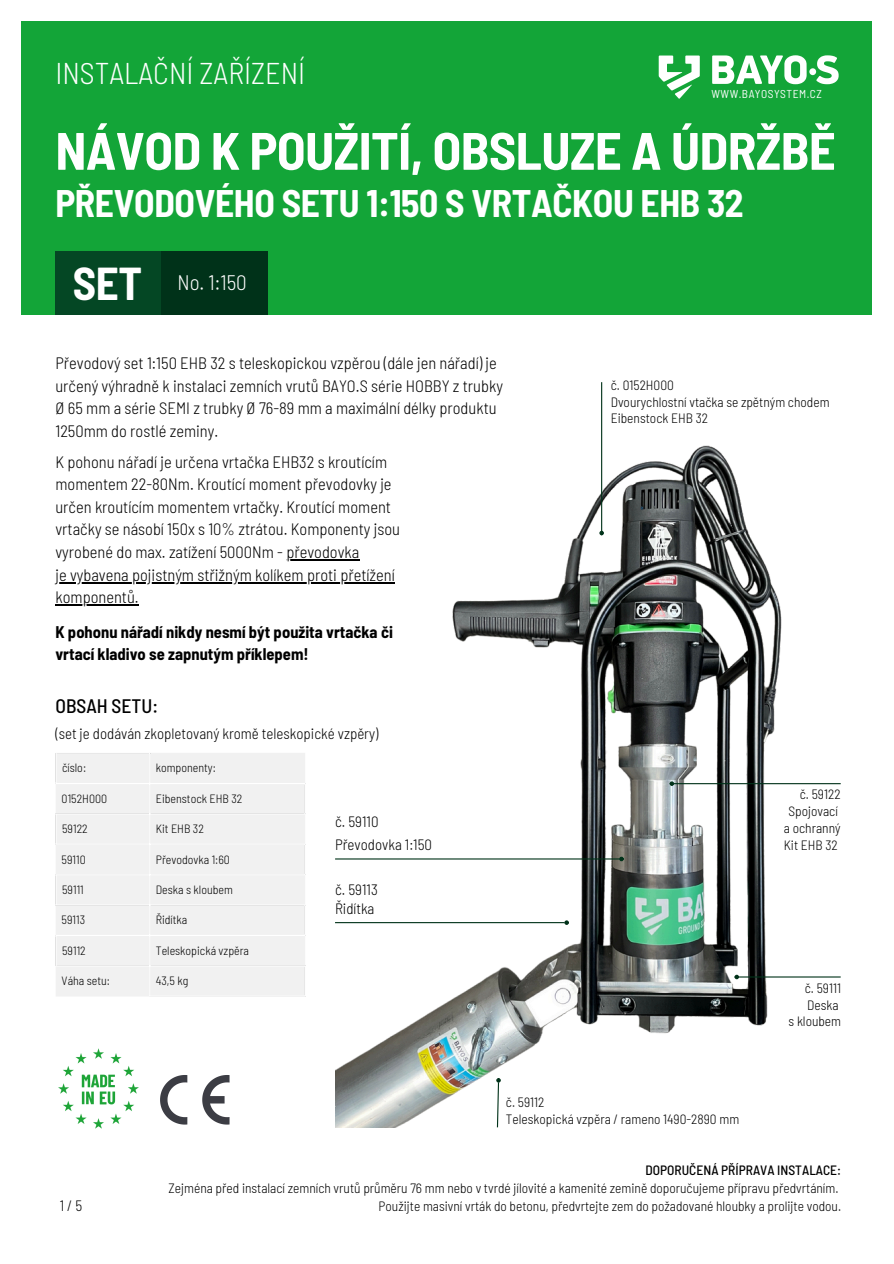
<style>
.page{position:relative;width:894px;height:1264px;background:#fff}
.page>*{position:absolute;margin:0;border:0;box-sizing:border-box;transform-origin:0 0}
.t1{font:700 semi-condensed 52.5px "Barlow";letter-spacing:-.01em;color:#fff}
.t2{font:700 semi-condensed 45px "Barlow";color:#fff}
.t3{font:700 semi-condensed 37.5px "Barlow";letter-spacing:-.01em;color:#fff}
.t4{font:300 semi-condensed 30px "Barlow";color:#fff}
.t5{font:300 semi-condensed 21px "Barlow";color:#fff}
.t6{font:500 semi-condensed 19.5px "Barlow";color:#000}
.t7{font:300 semi-condensed 16.5px/22.5px "Barlow";color:#000}
.t8{font:700 semi-condensed 16.5px/34.5px "Barlow";color:#000}
.t9{font:300 semi-condensed 15px "Barlow";color:#000}
.t10{font:300 semi-condensed 13.5px "Barlow";color:#000}
.t11{font:500 semi-condensed 13.5px "Barlow";color:#000}
.t12{font:300 semi-condensed 12px "Barlow";color:#000}
.t13{font:semi-condensed 11.4px "Barlow";letter-spacing:.045em;color:#fff}
.s1{font-weight:300}
</style>
<div class="page">
<div style="left:21px;top:21px;width:850px;height:294px;background:#13a538"></div>
<div style="left:55px;top:251px;width:213px;height:64px;background:#044724"></div>
<div style="left:162px;top:251px;width:106px;height:64px;background:#003219"></div>
<svg style="left:658px;top:56px;width:41px;height:43px"></svg>
<div style="left:809px;top:68px;width:6px;height:7px;background:#fff;border-radius:50%"></div>
<svg style="left:712px;top:55px;width:94px;height:29px"></svg>
<svg style="left:816px;top:55px;width:22px;height:29px"></svg>
<img style="left:335px;top:392px;width:506px;height:735px">
<hr style="left:601px;top:382px;width:1px;height:149px;background:#003219">
<svg style="left:599px;top:531px;width:4px;height:4px"></svg>
<hr style="left:335px;top:858px;width:284px;height:1px;background:#003219">
<svg style="left:619px;top:856px;width:4px;height:5px"></svg>
<hr style="left:673px;top:783px;width:167px;height:1px;background:#003219">
<svg style="left:669px;top:781px;width:5px;height:5px"></svg>
<hr style="left:335px;top:922px;width:229px;height:1px;background:#003219">
<svg style="left:564px;top:920px;width:4px;height:4px"></svg>
<svg style="left:496px;top:1078px;width:4px;height:50px"></svg>
<hr style="left:738px;top:976px;width:102px;height:1px;background:#003219">
<svg style="left:734px;top:974px;width:4px;height:5px"></svg>
<img style="left:58px;top:1048px;width:81px;height:81px">
<svg style="left:160px;top:1075px;width:27px;height:49px"></svg>
<svg style="left:202px;top:1075px;width:27px;height:49px"></svg>
<hr style="left:286px;top:559px;width:73px;height:2px;background:#000">
<hr style="left:55px;top:582px;width:339px;height:1px;background:#000">
<hr style="left:55px;top:604px;width:84px;height:2px;background:#000">
<div style="left:56px;top:753px;width:249px;height:243px;background:#f1f1f1"></div>
<hr style="left:55px;top:753px;width:2px;height:30px;background:#fff">
<hr style="left:55px;top:814px;width:2px;height:29px;background:#fff">
<hr style="left:55px;top:875px;width:2px;height:29px;background:#fff">
<hr style="left:55px;top:936px;width:2px;height:29px;background:#fff">
<hr style="left:149px;top:753px;width:1px;height:242px;background:#fff">
<svg style="left:304px;top:784px;width:1px;height:29px"></svg>
<hr style="left:304px;top:844px;width:1px;height:30px;background:#fff">
<svg style="left:304px;top:905px;width:1px;height:29px"></svg>
<svg style="left:304px;top:966px;width:1px;height:29px"></svg>
<hr style="left:55px;top:783px;width:250px;height:1px;background:#fff">
<hr style="left:55px;top:813px;width:250px;height:1px;background:#fff">
<hr style="left:55px;top:843px;width:250px;height:1px;background:#fff">
<hr style="left:55px;top:874px;width:250px;height:1px;background:#fff">
<hr style="left:55px;top:904px;width:250px;height:1px;background:#fff">
<hr style="left:55px;top:934px;width:250px;height:2px;background:#fff">
<hr style="left:55px;top:965px;width:250px;height:1px;background:#fff">
<hr style="left:149px;top:995px;width:156px;height:1px;background:#fff">
<h4 class="t4" style="left:55px;top:54px;width:251px">INSTALAČNÍ ZAŘÍZENÍ</h4>
<p class="t1" style="left:55px;top:117px;width:781px">NÁVOD K POUŽITÍ, OBSLUZE A ÚDRŽBĚ</p>
<h1 class="t3" style="left:55px;top:179px;width:689px">PŘEVODOVÉHO SETU 1:150 S VRTAČKOU EHB 32</h1>
<p class="t13" style="left:711px;top:87px;width:112px">WWW.BAYOSYSTEM.CZ</p>
<h3 class="t2" style="left:73px;top:254px;width:71px">SET</h3>
<p class="t5" style="left:177px;top:268px;width:71px">No. 1:150</p>
<p class="t7" style="left:55px;top:351px;width:443px">Převodový set 1:150 EHB 32 s teleskopickou vzpěrou (dále jen nářadí) je</p>
<p class="t7" style="left:55px;top:374px;width:449px">určený výhradně k instalaci zemních vrutů BAYO.S série HOBBY z trubky</p>
<p class="t7" style="left:55px;top:396px;width:442px">Ø 65 mm a série SEMI z trubky Ø 76-89 mm a maximální délky produktu<br>1250mm do rostlé zeminy.</p>
<p class="t7" style="left:55px;top:450px;width:346px">K pohonu nářadí je určena vrtačka EHB32 s kroutícím momentem 22-80Nm. Kroutící moment převodovky je určen kroutícím momentem vrtačky. Kroutící moment vrtačky se násobí 150x s 10% ztrátou. Komponenty jsou vyrobené do max. zatížení 5000Nm - převodovka</p>
<p class="t7" style="left:55px;top:562px;width:341px">je vybavena pojistným střižným kolíkem proti přetížení</p>
<p class="t8" style="left:55px;top:579px;width:339px"><span class="s1">komponentů.<br></span>K pohonu nářadí nikdy nesmí být použita vrtačka či</p>
<p class="t8" style="left:55px;top:636px;width:255px">vrtací kladivo se zapnutým příklepem!</p>
<p class="t6" style="left:55px;top:693px;width:104px">OBSAH SETU:</p>
<p class="t9" style="left:55px;top:723px;width:324px">(set je dodáván zkopletovaný kromě teleskopické vzpěry)</p>
<p class="t12" style="left:62px;top:760px;width:25px">číslo:</p>
<p class="t12" style="left:156px;top:759px;width:62px">komponenty:</p>
<h6 class="t12" style="left:62px;top:790px;width:47px">0152H000</h6>
<p class="t12" style="left:156px;top:790px;width:88px">Eibenstock EHB 32</p>
<p class="t12" style="left:62px;top:821px;width:27px">59122</p>
<p class="t12" style="left:156px;top:821px;width:50px">Kit EHB 32</p>
<p class="t12" style="left:62px;top:851px;width:26px">59110</p>
<p class="t12" style="left:156px;top:851px;width:76px">Převodovka 1:60</p>
<p class="t12" style="left:62px;top:881px;width:23px">59111</p>
<p class="t12" style="left:156px;top:881px;width:78px">Deska s kloubem</p>
<p class="t12" style="left:62px;top:912px;width:25px">59113</p>
<p class="t12" style="left:156px;top:912px;width:33px">Řidítka</p>
<p class="t12" style="left:62px;top:942px;width:25px">59112</p>
<p class="t12" style="left:156px;top:942px;width:95px">Teleskopická vzpěra</p>
<p class="t12" style="left:62px;top:973px;width:50px">Váha setu:</p>
<p class="t12" style="left:156px;top:973px;width:34px">43,5 kg</p>
<h2 class="t9" style="left:335px;top:811px;width:45px">č. 59110</h2>
<h5 class="t9" style="left:335px;top:835px;width:98px">Převodovka 1:150</h5>
<p class="t9" style="left:335px;top:879px;width:44px">č. 59113</p>
<p class="t9" style="left:335px;top:899px;width:41px">Řidítka</p>
<p class="t10" style="left:610px;top:376px;width:65px">č. 0152H000</p>
<p class="t10" style="left:610px;top:393px;width:220px">Dvourychlostní vtačka se zpětným chodem</p>
<p class="t10" style="left:610px;top:410px;width:99px">Eibenstock EHB 32</p>
<p class="t10" style="left:799px;top:786px;width:42px">č. 59122</p>
<p class="t10" style="left:788px;top:802px;width:51px">Spojovací</p>
<p class="t10" style="left:783px;top:819px;width:58px">a ochranný</p>
<p class="t10" style="left:783px;top:836px;width:56px">Kit EHB 32</p>
<p class="t10" style="left:804px;top:979px;width:38px">č. 59111</p>
<p class="t10" style="left:806px;top:996px;width:33px">Deska</p>
<p class="t10" style="left:788px;top:1012px;width:54px">s kloubem</p>
<p class="t9" style="left:60px;top:1195px;width:24px">1/5</p>
<p class="t10" style="left:506px;top:1093px;width:40px">č. 59112</p>
<p class="t10" style="left:506px;top:1109px;width:235px">Teleskopická vzpěra / rameno 1490-2890 mm</p>
<p class="t11" style="left:645px;top:1161px;width:197px">DOPORUČENÁ PŘÍPRAVA INSTALACE:</p>
<p class="t10" style="left:168px;top:1179px;width:671px">Zejména před instalací zemních vrutů průměru 76 mm nebo v tvrdé jílovité a kamenité zemině doporučujeme přípravu předvrtáním.</p>
<p class="t10" style="left:378px;top:1197px;width:464px">Použijte masivní vrták do betonu, předvrtejte zem do požadované hloubky a prolijte vodou.</p>
</div>
